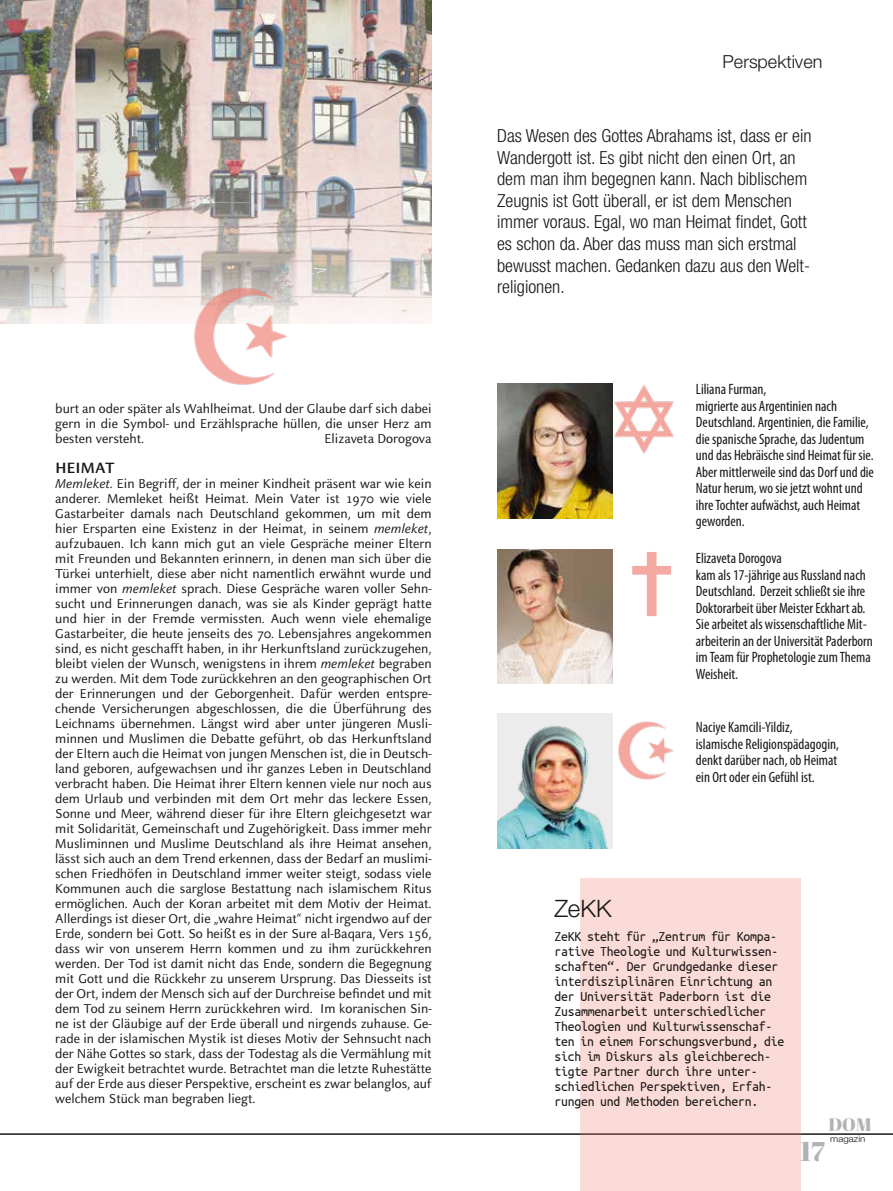
<style>
.page{position:relative;width:893px;height:1191px;background:#fff}
.page>*{position:absolute;margin:0;border:0;box-sizing:border-box;transform-origin:0 0}
.t1{font:27px "Abril Fatface";color:#b1b2b3}
.t2{font:300 24px "Helvetica Neue LT Std";color:#181716}
.t3{font:300 condensed 18px/21.6px "Helvetica Neue LT Std";color:#181716}
.t4{font:300 18px "Helvetica Neue LT Std";color:#181716}
.t5{font:18px "Abril Fatface";color:#b1b2b3}
.t6{font:700 16.5px "Celeste Sans";letter-spacing:.015em;color:#181716}
.t7{font:condensed 15px/16.5px "Myriad Pro";color:#181716}
.t8{font:14.25px/15px "Celeste Sans";color:#181716;text-align:justify}
.t9{font:14.25px/15px "Ubuntu Mono";letter-spacing:-.02em;color:#181716}
.t10{font:300 9px "Helvetica Neue LT Std";color:#181716;scale:1.08 1}
.s1{font-style:italic}
</style>
<div class="page">
<img style="left:0;top:0;width:432px;height:323px">
<div style="left:497px;top:713px;width:116px;height:135px;background:#ececec"></div>
<img style="left:497px;top:726px;width:111px;height:122px">
<img style="left:497px;top:549px;width:116px;height:134px">
<img style="left:497px;top:383px;width:116px;height:135px">
<img style="left:192px;top:285px;width:97px;height:100px">
<img style="left:618px;top:721px;width:55px;height:58px">
<img style="left:614px;top:385px;width:60px;height:69px">
<hr style="left:0;top:1133px;width:893px;height:1px;background:#181716">
<div style="left:580px;top:878px;width:221px;height:313px;background:#fadbd8"></div>
<svg style="left:632px;top:552px;width:39px;height:64px"></svg>
<p class="t8" style="left:55px;top:401px;width:378px">burt an oder später als Wahlheimat. Und der Glaube darf sich dabei gern in die Symbol- und Erzählsprache hüllen, die unser Herz am besten versteht.</p>
<p class="t8" style="left:325px;top:431px;width:109px">Elizaveta Dorogova</p>
<p class="t6" style="left:55px;top:459px;width:61px">HEIMAT</p>
<p class="t8" style="left:55px;top:476px;width:378px"><span class="s1">Memleket.</span> Ein Begriff, der in meiner Kindheit präsent war wie kein anderer. Memleket heißt Heimat. Mein Vater ist 1970 wie viele Gastarbeiter damals nach Deutschland gekommen, um mit dem hier Ersparten eine Existenz in der Heimat, in seinem <span class="s1">memleket</span>, aufzubauen. Ich kann mich gut an viele Gespräche meiner Eltern mit Freunden und Bekannten erinnern, in denen man sich über die Türkei unterhielt, diese aber nicht namentlich erwähnt wurde und immer von <span class="s1">memleket</span> sprach. Diese Gespräche waren voller Sehn&shy;sucht und Erinnerungen danach, was sie als Kinder geprägt hatte und hier in der Fremde vermissten. Auch wenn viele ehemalige Gastarbeiter, die heute jenseits des 70. Lebensjahres angekommen sind, es nicht geschafft haben, in ihr Herkunftsland zurückzugehen, bleibt vielen der Wunsch, wenigstens in ihrem <span class="s1">memleket</span> begraben zu werden. Mit dem Tode zurückkehren an den geographischen Ort der Erinnerungen und der Geborgenheit. Dafür werden entspre&shy;chende Versicherungen abgeschlossen, die die Überführung des Leichnams übernehmen. Längst wird aber unter jüngeren Musli&shy;minnen und Muslimen die Debatte geführt, ob das Herkunftsland der Eltern auch die Heimat von jungen Menschen ist, die in Deutsch&shy;land geboren, aufgewachsen und ihr ganzes Leben in Deutschland verbracht haben. Die Heimat ihrer Eltern kennen viele nur noch aus dem Urlaub und verbinden mit dem Ort mehr das leckere Essen, Sonne und Meer, während dieser für ihre Eltern gleichgesetzt war mit Solidarität, Gemeinschaft und Zugehörigkeit. Dass immer mehr Musliminnen und Muslime Deutschland als ihre Heimat ansehen, lässt sich auch an dem Trend erkennen, dass der Bedarf an muslimi&shy;schen Friedhöfen in Deutschland immer weiter steigt, sodass viele Kommunen auch die sarglose Bestattung nach islamischem Ritus ermöglichen. Auch der Koran arbeitet mit dem Motiv der Heimat.<br>Allerdings ist dieser Ort, die „wahre Heimat“ nicht irgendwo auf der Erde, sondern bei Gott. So heißt es in der Sure al-Baqara, Vers 156, dass wir von unserem Herrn kommen und zu ihm zurückkehren werden. Der Tod ist damit nicht das Ende, sondern die Begegnung mit Gott und die Rückkehr zu unserem Ursprung. Das Diesseits ist der Ort, indem der Mensch sich auf der Durchreise befindet und mit dem Tod zu seinem Herrn zurückkehren wird. Im koranischen Sin&shy;ne ist der Gläubige auf der Erde überall und nirgends zuhause. Ge&shy;rade in der islamischen Mystik ist dieses Motiv der Sehnsucht nach der Nähe Gottes so stark, dass der Todestag als die Vermählung mit der Ewigkeit betrachtet wurde. Betrachtet man die letzte Ruhestätte auf der Erde aus dieser Perspektive, erscheint es zwar belanglos, auf welchem Stück man begraben liegt.</p>
<p class="t4" style="left:723px;top:51px;width:101px">Perspektiven</p>
<p class="t3" style="left:497px;top:125px;width:316px">Das Wesen des Gottes Abrahams ist, dass er ein Wandergott ist. Es gibt nicht den einen Ort, an dem man ihm begegnen kann. Nach biblischem Zeugnis ist Gott überall, er ist dem Menschen immer voraus. Egal, wo man Heimat findet, Gott es schon da. Aber das muss man sich erstmal bewusst machen. Gedanken dazu aus den Welt&shy;religionen.</p>
<p class="t7" style="left:696px;top:381px;width:180px">Liliana Furman,<br>migrierte aus Argentinien nach<br>Deutschland. Argentinien, die Familie, die spanische Sprache, das Judentum und das Hebräische sind Heimat für sie.<br>Aber mittlerweile sind das Dorf und die<br>Natur herum, wo sie jetzt wohnt und ihre Tochter aufwächst, auch Heimat geworden.</p>
<p class="t7" style="left:696px;top:550px;width:179px">Elizaveta Dorogova<br>kam als 17-jährige aus Russland nach Deutschland. Derzeit schließt sie ihre Doktorarbeit über Meister Eckhart ab.<br>Sie arbeitet als wissenschaftliche Mit&shy;arbeiterin an der Universität Paderborn im Team für Prophetologie zum Thema Weisheit.</p>
<p class="t7" style="left:696px;top:719px;width:145px">Naciye Kamcili-Yildiz, islamische Religionspädagogin, denkt darüber nach, ob Heimat ein Ort oder ein Gefühl ist.</p>
<h2 class="t2" style="left:554px;top:894px;width:59px">ZeKK</h2>
<p class="t9" style="left:554px;top:928px;width:231px">ZeKK steht für „Zentrum für Kompa&shy;rative Theologie und Kulturwissen&shy;schaften“. Der Grundgedanke dieser interdisziplinären Einrichtung an der Universität Paderborn ist die Zusammenarbeit unterschiedlicher Theologien und Kulturwissenschaf&shy;ten in einem Forschungsverbund, die sich im Diskurs als gleichberech&shy;tigte Partner durch ihre unter&shy;schiedlichen Perspektiven, Erfah&shy;rungen und Methoden bereichern.</p>
<p class="t5" style="left:828px;top:1112px;width:45px">DOM</p>
<p class="t10" style="left:830px;top:1133px;width:34px">magazin</p>
<h1 class="t1" style="left:800px;top:1132px;width:27px">17</h1>
</div>
